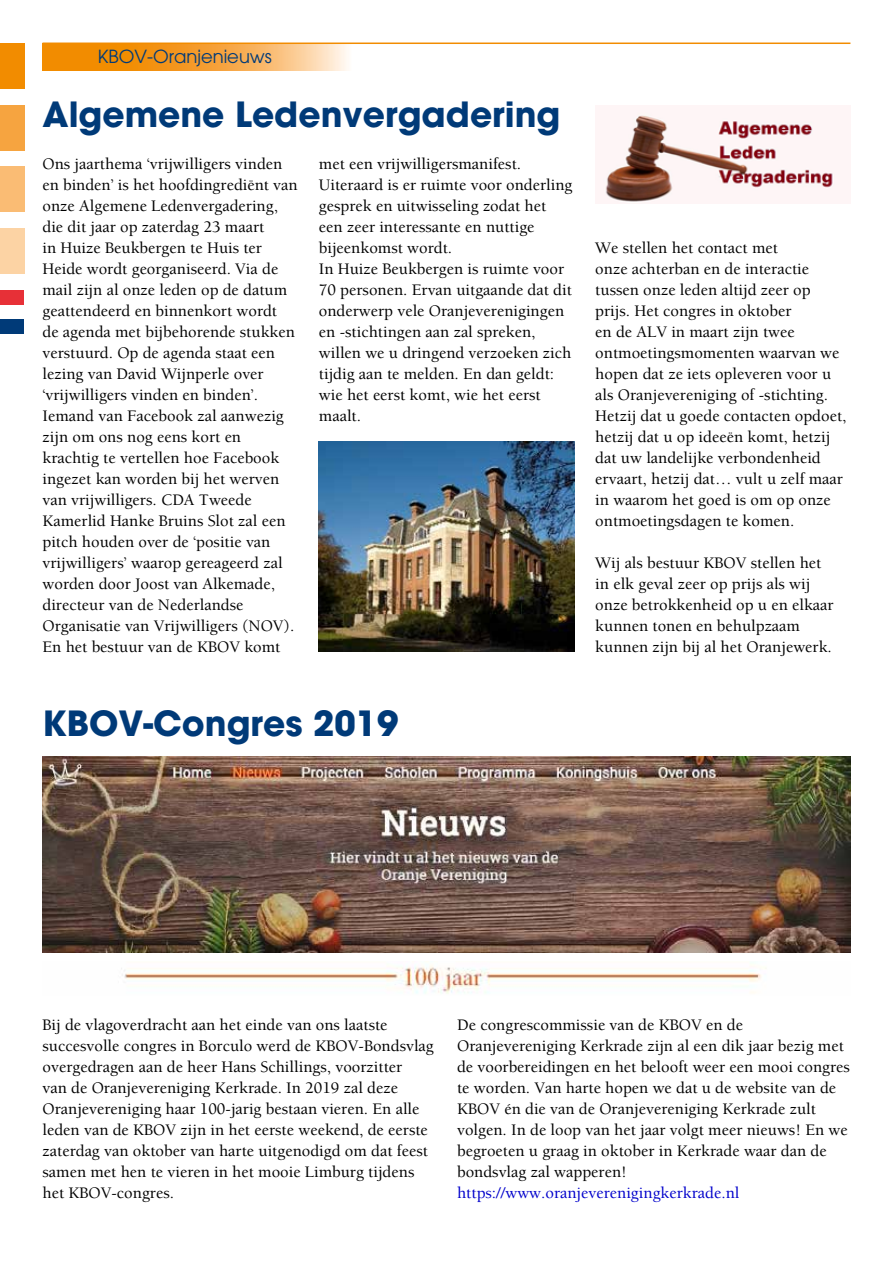
<style>
.page{position:relative;width:893px;height:1263px;background:#fff}
.page>*{position:absolute;margin:0;border:0;box-sizing:border-box;transform-origin:0 0}
.t1{font:700 34.5px "Avant Garde";color:#003a78}
.t2{font:18px "Avant Garde";color:#003a78}
.t3{font:500 16.5px/21px "Berkeley";color:#000}
.t4{font:500 16.5px "Berkeley";color:#0000cb}
</style>
<div class="page">
<div style="left:0;top:43px;width:25px;height:46px;background:#f28c00"></div>
<div style="left:0;top:105px;width:25px;height:45px;background:#f6a440"></div>
<div style="left:0;top:167px;width:25px;height:45px;background:#fabc74"></div>
<div style="left:0;top:228px;width:25px;height:46px;background:#fcd3a4"></div>
<div style="left:0;top:290px;width:24px;height:15px;background:#e73037"></div>
<div style="left:0;top:319px;width:24px;height:15px;background:#003a78"></div>
<svg style="left:43px;top:44px;width:308px;height:26px;background:#f6a844"></svg>
<hr style="left:43px;top:43px;width:807px;height:1px;background:#f28c00">
<img style="left:605px;top:112px;width:230px;height:91px">
<img style="left:319px;top:442px;width:255px;height:210px">
<img style="left:43px;top:757px;width:807px;height:195px">
<img style="left:121px;top:964px;width:645px;height:30px">
<p class="t2" style="left:98px;top:46px;width:176px">KBOV-Oranjenieuws</p>
<h1 class="t1" style="left:43px;top:91px;width:519px">Algemene Ledenvergadering</h1>
<p class="t3" style="left:43px;top:153px;width:257px">Ons jaarthema ‘vrijwilligers vinden en binden’ is het hoofdingrediënt van onze Algemene Ledenvergadering, die dit jaar op zaterdag 23 maart<br>in Huize Beukbergen te Huis ter Heide wordt georganiseerd. Via de mail zijn al onze leden op de datum geattendeerd en binnenkort wordt<br>de agenda met bijbehorende stukken verstuurd. Op de agenda staat een lezing van David Wijnperle over ‘vrijwilligers vinden en binden’.<br>Iemand van Facebook zal aanwezig zijn om ons nog eens kort en krachtig te vertellen hoe Facebook ingezet kan worden bij het werven van vrijwilligers. CDA Tweede Kamerlid Hanke Bruins Slot zal een pitch houden over de ‘positie van vrijwilligers’ waarop gereageerd zal worden door Joost van Alkemade, directeur van de Nederlandse Organisatie van Vrijwilligers (NOV).<br>En het bestuur van de KBOV komt</p>
<p class="t3" style="left:319px;top:153px;width:255px">met een vrijwilligersmanifest.<br>Uiteraard is er ruimte voor onderling gesprek en uitwisseling zodat het een zeer interessante en nuttige bijeenkomst wordt.<br>In Huize Beukbergen is ruimte voor<br>70 personen. Ervan uitgaande dat dit onderwerp vele Oranjeverenigingen en -stichtingen aan zal spreken, willen we u dringend verzoeken zich tijdig aan te melden. En dan geldt: wie het eerst komt, wie het eerst maalt.</p>
<h1 class="t1" style="left:43px;top:700px;width:358px">KBOV-Congres 2019</h1>
<p class="t3" style="left:595px;top:237px;width:253px">We stellen het contact met<br>onze achterban en de interactie tussen onze leden altijd zeer op prijs. Het congres in oktober<br>en de ALV in maart zijn twee ontmoetingsmomenten waarvan we hopen dat ze iets opleveren voor u als Oranjevereniging of -stichting.<br>Hetzij dat u goede contacten opdoet, hetzij dat u op ideeën komt, hetzij dat uw landelijke verbondenheid ervaart, hetzij dat… vult u zelf maar in waarom het goed is om op onze ontmoetingsdagen te komen.</p>
<p class="t3" style="left:595px;top:552px;width:240px">Wij als bestuur KBOV stellen het in elk geval zeer op prijs als wij onze betrokkenheid op u en elkaar kunnen tonen en behulpzaam kunnen zijn bij al het Oranjewerk.</p>
<p class="t3" style="left:43px;top:1014px;width:393px">Bij de vlagoverdracht aan het einde van ons laatste succesvolle congres in Borculo werd de KBOV-Bondsvlag overgedragen aan de heer Hans Schillings, voorzitter<br>van de Oranjevereniging Kerkrade. In 2019 zal deze Oranjevereniging haar 100-jarig bestaan vieren. En alle leden van de KBOV zijn in het eerste weekend, de eerste zaterdag van oktober van harte uitgenodigd om dat feest samen met hen te vieren in het mooie Limburg tijdens het KBOV-congres.</p>
<p class="t3" style="left:457px;top:1014px;width:394px">De congrescommissie van de KBOV en de Oranjevereniging Kerkrade zijn al een dik jaar bezig met de voorbereidingen en het belooft weer een mooi congres te worden. Van harte hopen we dat u de website van de KBOV én die van de Oranjevereniging Kerkrade zult volgen. In de loop van het jaar volgt meer nieuws! En we begroeten u graag in oktober in Kerkrade waar dan de bondsvlag zal wapperen!</p>
<p class="t4" style="left:457px;top:1184px;width:284px">https://www.oranjeverenigingkerkrade.nl</p>
</div>
